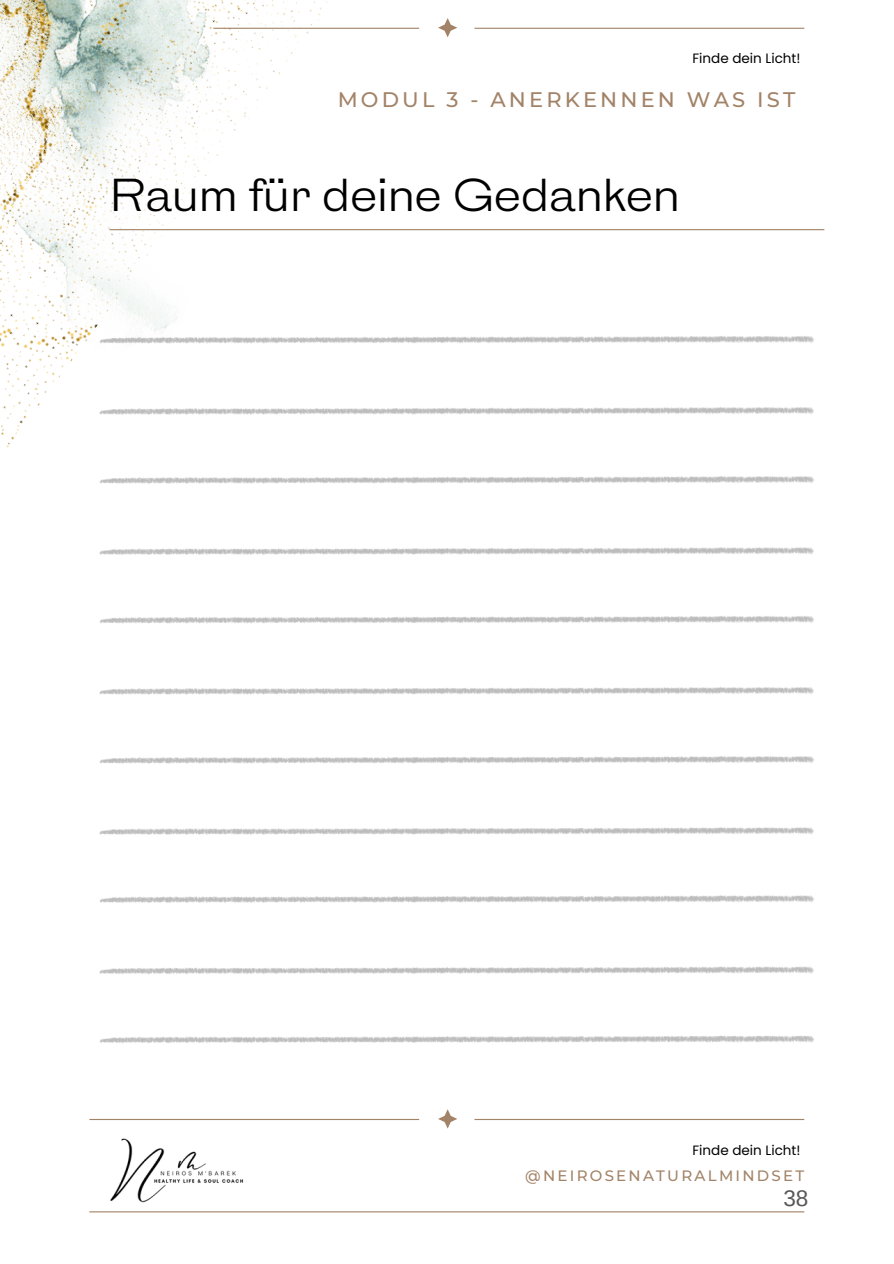
<style>
.page{position:relative;width:894px;height:1264px;background:#fff}
.page>*{position:absolute;margin:0;border:0;box-sizing:border-box;transform-origin:0 0}
.t1{font:43.5px "HK Gothic";color:#000}
.t2{font:22.5px "Arimo";color:#575757}
.t3{font:500 21px "Montserrat";letter-spacing:.15em;color:#a28367}
.t4{font:500 15px "Montserrat";letter-spacing:.15em;color:#a28367}
.t5{font:13.5px "Poppins";color:#000}
</style>
<div class="page">
<hr style="left:89px;top:1118px;width:330px;height:2px;background:#a28367">
<hr style="left:474px;top:1118px;width:330px;height:2px;background:#a28367">
<hr style="left:89px;top:1211px;width:715px;height:1px;background:#a28367">
<svg style="left:438px;top:1109px;width:19px;height:19px"></svg>
<img style="left:89px;top:1118px;width:174px;height:95px">
<img style="left:0;top:0;width:341px;height:482px">
<hr style="left:213px;top:28px;width:206px;height:1px;background:#a28367">
<hr style="left:474px;top:28px;width:330px;height:1px;background:#a28367">
<svg style="left:438px;top:18px;width:19px;height:19px"></svg>
<img style="left:100px;top:335px;width:714px;height:708px">
<hr style="left:109px;top:229px;width:715px;height:1px;background:#a28367">
<p class="t5" style="left:692px;top:49px;width:109px">Finde dein Licht!</p>
<h3 class="t3" style="left:337px;top:87px;width:459px">MODUL 3 - ANERKENNEN WAS IST</h3>
<p class="t1" style="left:109px;top:172px;width:571px">Raum für deine Gedanken</p>
<p class="t5" style="left:692px;top:1140px;width:109px">Finde dein Licht!</p>
<h1 class="t4" style="left:525px;top:1166px;width:280px">@NEIROSENATURALMINDSET</h1>
<p class="t2" style="left:783px;top:1185px;width:27px">38</p>
</div>
